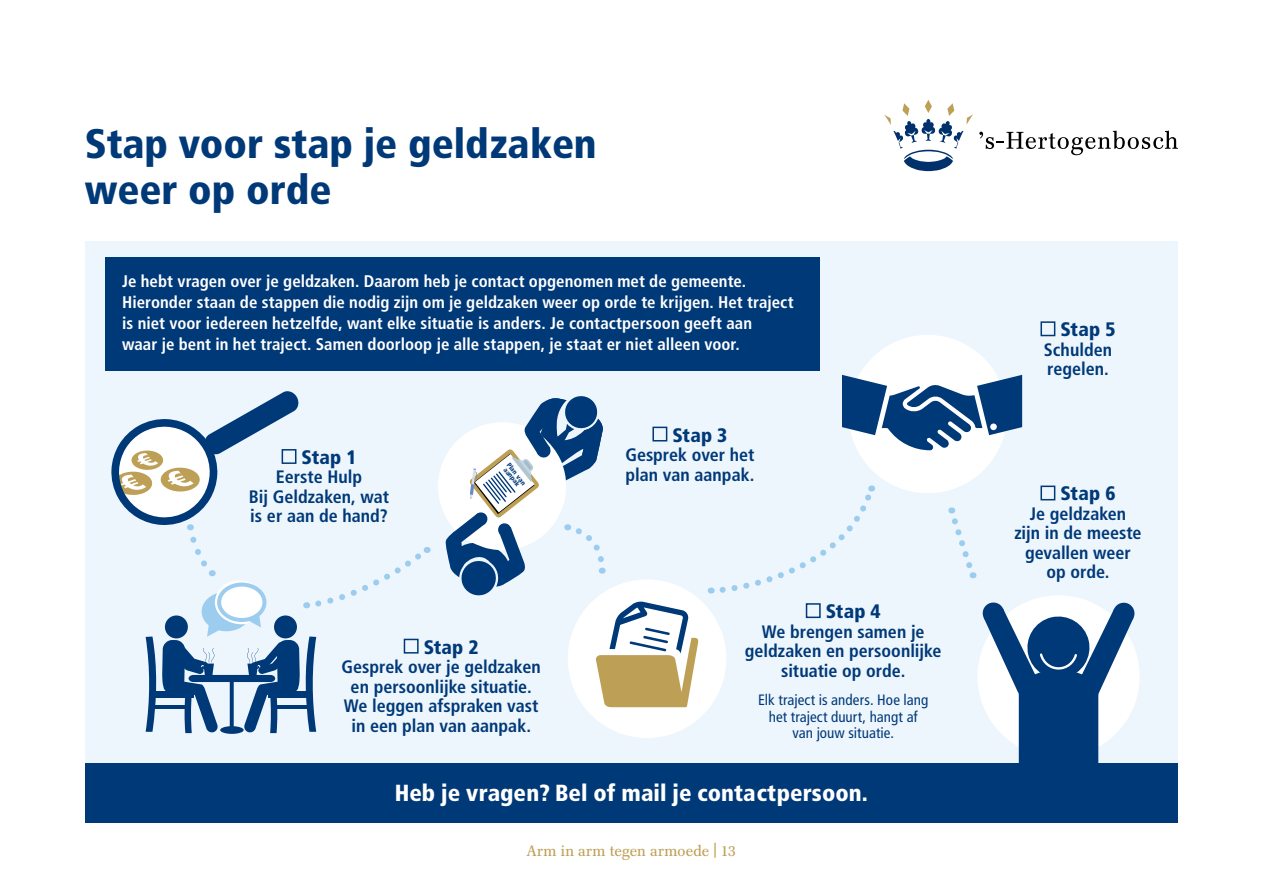
<style>
.page{position:relative;width:1263px;height:893px;background:#fff}
.page>*{position:absolute;margin:0;border:0;box-sizing:border-box;transform-origin:0 0}
.t1{font:900 condensed 41.1px/45.3px "Frutiger LT Std";color:#003978}
.t2{font:900 condensed 23.25px "Frutiger LT Std";color:#fff}
.t3{font:900 condensed 19.5px "Frutiger LT Std";letter-spacing:.01em;color:#003978}
.t4{font:700 condensed 18px/19.5px "Frutiger LT Std";color:#003978;text-align:center}
.t5{font:700 condensed 16.8px/21px "Frutiger LT Std";letter-spacing:.005em;color:#fff}
.t6{font:condensed 15px/16.5px "Frutiger LT Std";letter-spacing:.005em;color:#003978;text-align:center}
.t7{font:15px "Franklin Antiqua BQ";letter-spacing:.01em;color:#be9f56}
.t8{font:900 condensed 6.75px/5.4px "Frutiger LT Std";color:#003978}
.s1{font-weight:500}
</style>
<div class="page">
<svg style="left:979px;top:131px;width:199px;height:24px"></svg>
<svg style="left:884px;top:100px;width:89px;height:71px"></svg>
<div style="left:85px;top:241px;width:1093px;height:524px;background:#edf5fd"></div>
<div style="left:105px;top:258px;width:714px;height:113px;background:#003978"></div>
<div style="left:568px;top:579px;width:158px;height:159px;background:#fff;border-radius:50%"></div>
<svg style="left:981px;top:601px;width:155px;height:162px;background:#7493b6"></svg>
<div style="left:849px;top:335px;width:158px;height:158px;background:#fff;border-radius:50%"></div>
<svg style="left:842px;top:375px;width:180px;height:75px"></svg>
<div style="left:85px;top:763px;width:1093px;height:60px;background:#003978"></div>
<svg style="left:111px;top:391px;width:588px;height:343px"></svg>
<svg style="left:711px;top:485px;width:165px;height:109px"></svg>
<svg style="left:948px;top:507px;width:29px;height:71px"></svg>
<div style="left:282px;top:449px;width:14px;height:15px;border:2px solid #003978"></div>
<div style="left:404px;top:639px;width:15px;height:15px;border:2px solid #003978"></div>
<div style="left:652px;top:427px;width:15px;height:14px;border:2px solid #003978"></div>
<div style="left:1040px;top:321px;width:15px;height:15px;border:2px solid #003978"></div>
<div style="left:1040px;top:486px;width:15px;height:14px;border:2px solid #003978"></div>
<div style="left:806px;top:603px;width:15px;height:15px;border:2px solid #003978"></div>
<h1 class="t1" style="left:85px;top:121px;width:513px">Stap voor stap je geldzaken weer op orde</h1>
<p class="t5" style="left:122px;top:271px;width:673px">Je hebt vragen over je geldzaken. Daarom heb je contact opgenomen met de gemeente.<br>Hieronder staan de stappen die nodig zijn om je geldzaken weer op orde te krijgen. Het traject is niet voor iedereen hetzelfde, want elke situatie is anders. Je contactpersoon geeft aan<br>waar je bent in het traject. Samen doorloop je alle stappen, je staat er niet alleen voor.</p>
<p class="t3" style="left:302px;top:445px;width:56px">Stap 1</p>
<p class="t4" style="left:249px;top:467px;width:142px">Eerste Hulp<br>Bij Geldzaken, wat is er aan de hand?</p>
<p class="t8" style="left:510px;top:462px;width:28px;rotate:52deg">Plan van aanpak</p>
<p class="t3" style="left:424px;top:635px;width:56px">Stap 2</p>
<p class="t4" style="left:342px;top:657px;width:201px">Gesprek over je geldzaken en persoonlijke situatie.<br>We leggen afspraken vast in een plan van aanpak.</p>
<p class="t3" style="left:672px;top:423px;width:56px">Stap 3</p>
<p class="t4" style="left:625px;top:445px;width:131px;text-align:left">Gesprek over het plan van aanpak.</p>
<p class="t3" style="left:826px;top:600px;width:56px">Stap 4</p>
<p class="t4" style="left:745px;top:622px;width:198px">We brengen samen je geldzaken en persoonlijke situatie op orde.</p>
<p class="t6" style="left:758px;top:692px;width:172px">Elk traject is anders. Hoe lang het traject duurt, hangt af van jouw situatie.</p>
<h2 class="t2" style="left:395px;top:779px;width:475px">Heb je vragen? Bel of mail je contactpersoon.</h2>
<p class="t7" style="left:527px;top:842px;width:211px">Arm in arm tegen armoede <span class="s1">|</span> 13</p>
<p class="t3" style="left:1060px;top:318px;width:56px">Stap 5</p>
<p class="t4" style="left:1044px;top:340px;width:70px;text-align:left">Schulden regelen.</p>
<p class="t3" style="left:1060px;top:482px;width:56px">Stap 6</p>
<p class="t4" style="left:1014px;top:504px;width:129px">Je geldzaken<br>zijn in de meeste gevallen weer op orde.</p>
</div>
